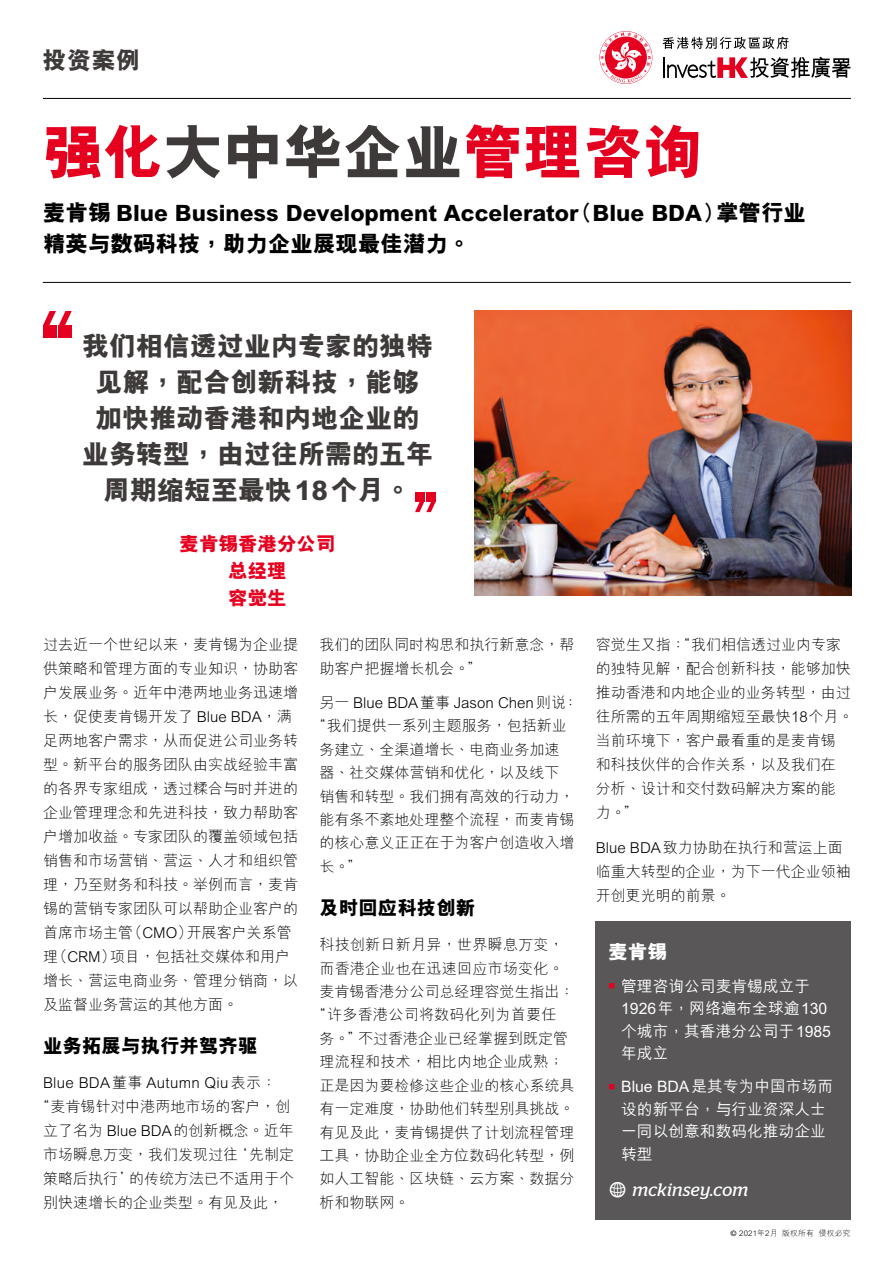
<style>
.page{position:relative;width:893px;height:1263px;background:#fff}
.page>*{position:absolute;margin:0;border:0;box-sizing:border-box;transform-origin:0 0}
.t1{font:800 60px "M Hei HKS";color:#e60020}
.t2{font:800 27px/36px "M Hei HKS";color:#3e3a39;text-align:center}
.t3{font:800 24px "M Hei HKS";color:#3e3a39}
.t4{font:800 22.5px/31.5px "M Hei HKS";color:#000}
.t5{font:800 19.5px "M Hei HKS";color:#000}
.t6{font:800 19.5px/26.7px "M Hei HKS";color:#e60020;text-align:center}
.t7{font:800 19.5px "M Hei HKS";color:#fff}
.t8{font:italic 18px "Stag";letter-spacing:.025em;color:#fff}
.t9{font:500 15.75px/22.5px "M Hei HKS";color:#fff}
.t10{font:300 15px/24px "M Hei HKS";color:#000}
.t11{font:300 15px "M Hei HKS";letter-spacing:.02em;color:#000}
.t12{font:300 7.8px "M Hei HKS";letter-spacing:.02em;color:#000}
.s1{color:#3e3a39}
.s2{font-family:"Modern Pictograms";font-style:normal;font-size:24px}
.s3{font-family:"Frutiger"}
</style>
<div class="page">
<svg style="left:662px;top:37px;width:127px;height:12px"></svg>
<svg style="left:600px;top:32px;width:51px;height:51px"></svg>
<hr style="left:663px;top:57px;width:2px;height:21px;background:#000">
<svg style="left:667px;top:57px;width:183px;height:21px"></svg>
<hr style="left:43px;top:98px;width:808px;height:1px;background:#000">
<hr style="left:43px;top:282px;width:808px;height:1px;background:#000">
<div style="left:596px;top:921px;width:255px;height:299px;background:#595757"></div>
<div style="left:426px;top:492px;width:10px;height:9px;background:#e60020"></div>
<div style="left:415px;top:492px;width:9px;height:9px;background:#e60020"></div>
<svg style="left:415px;top:501px;width:21px;height:11px"></svg>
<div style="left:43px;top:325px;width:13px;height:13px;background:#e60020"></div>
<div style="left:59px;top:325px;width:13px;height:13px;background:#e60020"></div>
<svg style="left:43px;top:311px;width:29px;height:14px"></svg>
<img style="left:475px;top:311px;width:377px;height:284px">
<h3 class="t3" style="left:43px;top:44px;width:99px">投資案例</h3>
<h1 class="t1" style="left:43px;top:112px;width:661px">強化<span class="s1">大中華企業</span>管理咨詢</h1>
<h3 class="t4" style="left:43px;top:197px;width:764px">麥肯錫 Blue Business Development Accelerator（Blue BDA）掌管行業精英與數碼科技，助力企業展現最佳潛力。</h3>
<h2 class="t2" style="left:82px;top:328px;width:353px">我們相信透過業內專家的獨特見解，配合創新科技，能夠加快推動香港和內地企業的業務轉型，由過往所需的五年週期縮短至最快18個月。</h2>
<h3 class="t6" style="left:180px;top:531px;width:157px">麥肯錫香港分公司總經理<br>容覺生</h3>
<p class="t10" style="left:43px;top:632px;width:256px">過去近一個世紀以來，麥肯錫為企業提供策略和管理方面的專業知識，協助客戶發展業務。近年中港兩地業務迅速增長，促使麥肯錫開發了 Blue BDA，滿足兩地客戶需求，從而促進公司業務轉型。新平台的服務團隊由實戰經驗豐富的各界專家組成，透過糅合與時並進的企業管理理念和先進科技，致力幫助客戶增加收益。專家團隊的覆蓋領域包括銷售和市場營銷、營運、人才和組織管理，乃至財務和科技。舉例而言，麥肯錫的營銷專家團隊可以幫助企業客戶的首席市場主管（CMO）開展客戶關係管理（CRM）項目，包括社交媒體和用戶增長、營運電商業務、管理分銷商，以及監督業務營運的其他方面。</p>
<h3 class="t5" style="left:43px;top:1033px;width:216px">業務拓展與執行並駕齊驅</h3>
<p class="t11" style="left:43px;top:1072px;width:235px">Blue BDA董事 Autumn Qiu表示：</p>
<p class="t10" style="left:35px;top:1094px;width:256px">“麥肯錫針對中港兩地市場的客户，創</p>
<p class="t10" style="left:43px;top:1118px;width:252px">立了名為 Blue BDA的創新概念。近年</p>
<p class="t10" style="left:43px;top:1142px;width:253px">市場瞬息萬變，我們發現過往‘先制定</p>
<p class="t10" style="left:43px;top:1166px;width:253px">策略後執行’的傳統方法已不適用於個</p>
<p class="t10" style="left:43px;top:1190px;width:241px">別快速增長的企業類型。有見及此，</p>
<p class="t10" style="left:319px;top:632px;width:256px">我們的團隊同時構思和執行新意念，幫助客戶把握增長機會。”</p>
<p class="t10" style="left:319px;top:690px;width:260px">另一 Blue BDA董事 Jason Chen則說：</p>
<p class="t10" style="left:312px;top:713px;width:256px">“我們提供一系列主題服務，包括新業</p>
<p class="t10" style="left:319px;top:737px;width:241px">務建立、全渠道增長、電商業務加速</p>
<p class="t10" style="left:319px;top:760px;width:241px">器、社交媒體營銷和優化，以及線下</p>
<p class="t10" style="left:319px;top:784px;width:256px">銷售和轉型。我們擁有高效的行動力，</p>
<p class="t10" style="left:319px;top:807px;width:256px">能有條不紊地處理整個流程，而麥肯錫</p>
<p class="t10" style="left:319px;top:830px;width:256px">的核心意義正正在於為客戶創造收入增</p>
<p class="t10" style="left:319px;top:854px;width:43px">長。”</p>
<h3 class="t5" style="left:319px;top:894px;width:157px">及時回應科技創新</h3>
<p class="t11" style="left:319px;top:934px;width:246px">科技創新日新月異，世界瞬息萬變，</p>
<p class="t11" style="left:319px;top:958px;width:246px">而香港企業也在迅速回應市場變化。</p>
<p class="t10" style="left:319px;top:979px;width:256px">麥肯錫香港分公司總經理容覺生指出：</p>
<p class="t11" style="left:312px;top:1004px;width:246px">“許多香港公司將數碼化列為首要任</p>
<p class="t10" style="left:319px;top:1026px;width:250px">務。”不過香港企業已經掌握到既定管</p>
<p class="t11" style="left:319px;top:1051px;width:246px">理流程和技術，相比內地企業成熟；</p>
<p class="t10" style="left:319px;top:1072px;width:256px">正是因為要檢修這些企業的核心系統具</p>
<p class="t10" style="left:319px;top:1096px;width:256px">有一定難度，協助他們轉型別具挑戰。</p>
<p class="t10" style="left:319px;top:1119px;width:256px">有見及此，麥肯錫提供了計劃流程管理</p>
<p class="t10" style="left:319px;top:1143px;width:256px">工具，協助企業全方位數碼化轉型，例</p>
<p class="t10" style="left:319px;top:1166px;width:256px">如人工智能、區塊鏈、雲方案、數據分</p>
<p class="t10" style="left:319px;top:1189px;width:91px">析和物聯網。</p>
<p class="t10" style="left:596px;top:632px;width:259px">容覺生又指：“我們相信透過業內專家的獨特見解，配合創新科技，能夠加快推動香港和內地企業的業務轉型，由過往所需的五年週期縮短至最快18個月。當前環境下，客戶最看重的是麥肯錫和科技伙伴的合作關係，以及我們在分析、設計和交付數碼解決方案的能力。”</p>
<p class="t10" style="left:596px;top:835px;width:256px">Blue BDA致力協助在執行和營運上面臨重大轉型的企業，為下一代企業領袖開創更光明的前景。</p>
<h3 class="t7" style="left:608px;top:938px;width:60px">麥肯錫</h3>
<p class="t9" style="left:621px;top:973px;width:211px;text-indent:-13px"><sup>■</sup> 管理咨詢公司麥肯錫成立於<br>1926年，網絡遍佈全球逾130個城市，其香港分公司於1985年成立</p>
<p class="t9" style="left:621px;top:1074px;width:213px;text-indent:-13px"><sup>■</sup> Blue BDA是其專為中國市場而設的新平台，與行業資深人士一同以創意和數碼化推動企業轉型</p>
<p class="t8" style="left:608px;top:1179px;width:141px"><span class="s2">w</span> mckinsey.com</p>
<p class="t12" style="left:731px;top:1227px;width:121px"><span class="s3">©</span> 2021年2月 版權所有 侵權必究</p>
</div>
